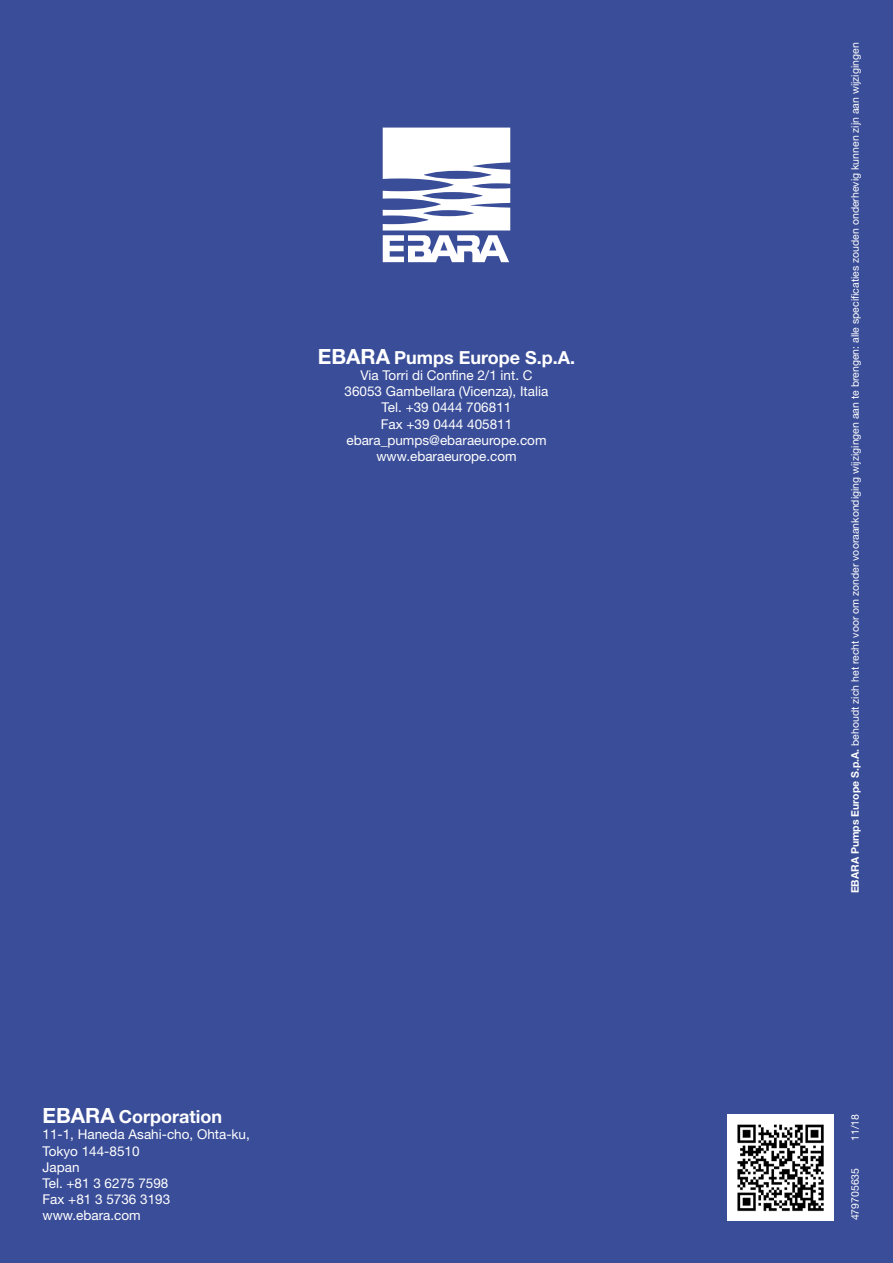
<style>
.page{position:relative;width:893px;height:1263px;background:#3a4d98}
.page>*{position:absolute;margin:0;border:0;box-sizing:border-box;transform-origin:0 0}
.t1{font:700 18px "Helvetica Neue";color:#fff}
.t2{font:13.5px/16.2px "Helvetica Neue";color:#fff}
.t3{font:10.5px "Helvetica Neue";color:#fff}
.s1{font-size:21px}
.s2{font-weight:700}
</style>
<div class="page">
<img style="left:727px;top:1114px;width:106px;height:106px">
<svg style="left:383px;top:128px;width:127px;height:134px"></svg>
<h1 class="t1" style="left:318px;top:346px;width:259px"><span class="s1">EBARA</span> Pumps Europe S.p.A.</h1>
<p class="t2" style="left:345px;top:367px;width:205px;text-align:center">Via Torri di Confine 2/1 int. C<br>36053 Gambellara (Vicenza), Italia<br>Tel. +39 0444 706811<br>Fax +39 0444 405811 ebara_pumps@ebaraeurope.com www.ebaraeurope.com</p>
<h1 class="t1" style="left:43px;top:1105px;width:181px"><span class="s1">EBARA</span> Corporation</h1>
<p class="t2" style="left:43px;top:1126px;width:209px">11-1, Haneda Asahi-cho, Ohta-ku,<br>Tokyo 144-8510<br>Japan<br>Tel. +81 3 6275 7598<br>Fax +81 3 5736 3193 www.ebara.com</p>
<p class="t3" style="left:849px;top:893px;width:852px;rotate:-90deg"><span class="s2">EBARA Pumps Europe S.p.A.</span> behoudt zich het recht voor om zonder vooraankondiging wijzigingen aan te brengen: alle specificaties zouden onderhevig kunnen zijn aan wijzigingen</p>
<p class="t3" style="left:849px;top:1141px;width:28px;rotate:-90deg">11/18</p>
<p class="t3" style="left:849px;top:1220px;width:54px;rotate:-90deg">479705635</p>
</div>
